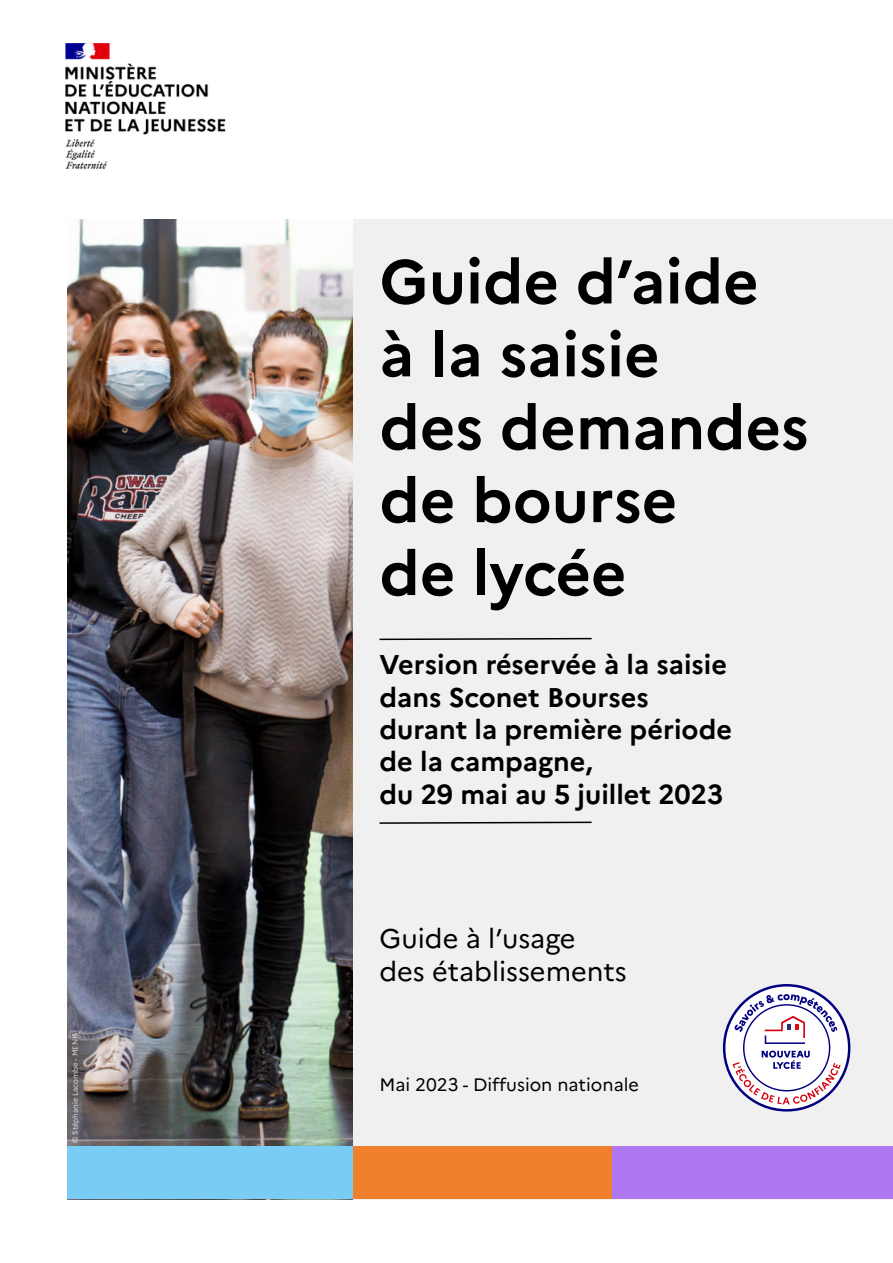
<style>
.page{position:relative;width:893px;height:1263px;background:#fff}
.page>*{position:absolute;margin:0;border:0;box-sizing:border-box;transform-origin:0 0}
.t1{font:700 61.5px/72.9px "Marianne";color:#000}
.t2{font:700 27px/32.4px "Marianne";color:#000}
.t3{font:27px/32.4px "Marianne";color:#000}
.t4{font:18px "Marianne";color:#000}
.t5{font:7.5px "Marianne";color:#dadada}
</style>
<div class="page">
<div style="left:67px;top:219px;width:826px;height:980px;background:#f0f0f0"></div>
<svg style="left:723px;top:984px;width:127px;height:127px"></svg>
<img style="left:67px;top:219px;width:286px;height:927px">
<div style="left:67px;top:1146px;width:286px;height:53px;background:#79cdf4"></div>
<div style="left:353px;top:1146px;width:260px;height:53px;background:#f0802b"></div>
<div style="left:613px;top:1146px;width:280px;height:53px;background:#b077f2"></div>
<svg style="left:379px;top:637px;width:213px;height:4px"></svg>
<svg style="left:379px;top:821px;width:213px;height:3px"></svg>
<img style="left:65px;top:43px;width:161px;height:126px">
<p class="t5" style="left:71px;top:1143px;width:112px;rotate:-90deg">© Stéphanie Lacombe - MENJS</p>
<p class="t1" style="left:379px;top:245px;width:431px">Guide d’aide<br>à la saisie<br>des demandes de bourse<br>de lycée</p>
<p class="t2" style="left:379px;top:648px;width:354px">Version réservée à la saisie dans Sconet Bourses durant la première période de la campagne,<br>du 29 mai au 5 juillet 2023</p>
<p class="t3" style="left:379px;top:922px;width:249px">Guide à l’usage des établissements</p>
<p class="t4" style="left:379px;top:1074px;width:261px">Mai 2023 - Diffusion nationale</p>
</div>
